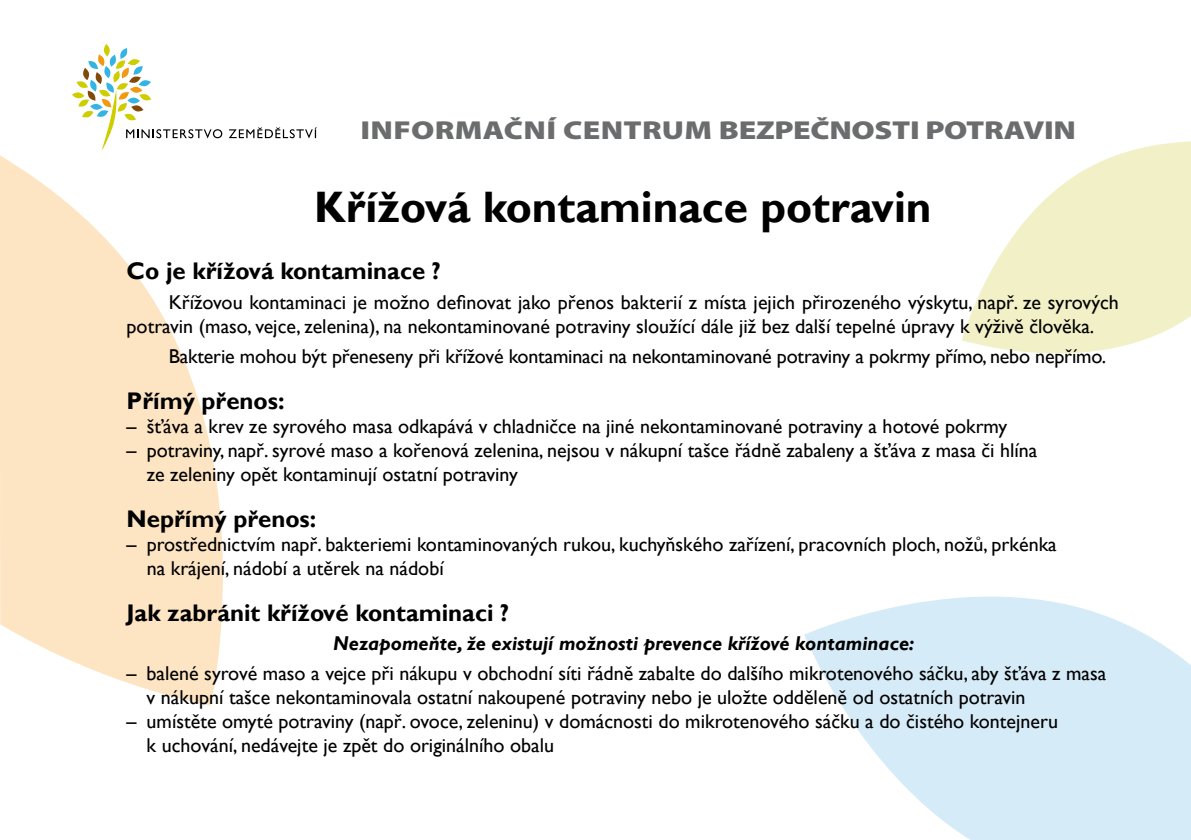
<style>
.page{position:relative;width:1191px;height:840px;background:#fff}
.page>*{position:absolute;margin:0;border:0;box-sizing:border-box;transform-origin:0 0}
.t1{font:700 44px "Gill Sans";color:#000}
.t2{font:900 26px "Myriad Pro";letter-spacing:-.01em;color:#6b6c6d;scale:1.23 1}
.t3{font:700 24px "Gill Sans";color:#000}
.t4{font:20px/24px "Gill Sans";color:#000}
.t5{font:italic 700 20px "Gill Sans";color:#000}
</style>
<div class="page">
<svg style="left:72px;top:92px;width:12px;height:7px"></svg>
<svg style="left:104px;top:44px;width:6px;height:12px"></svg>
<svg style="left:77px;top:48px;width:145px;height:102px"></svg>
<svg style="left:229px;top:127px;width:88px;height:11px"></svg>
<svg style="left:804px;top:596px;width:387px;height:243px;fill:#d6ebf8"></svg>
<svg style="left:962px;top:141px;width:229px;height:213px;fill:#f1f0c7"></svg>
<svg style="left:0;top:155px;width:223px;height:550px;fill:#fde4c3"></svg>
<h2 class="t2" style="left:360px;top:113px;width:583px">INFORMAČNÍ CENTRUM BEZPEČNOSTI POTRAVIN</h2>
<h1 class="t1" style="left:314px;top:181px;width:619px">Křížová kontaminace potravin</h1>
<p class="t3" style="left:127px;top:257px;width:316px">Co je křížová kontaminace ?</p>
<p class="t4" style="left:127px;top:290px;width:993px;text-indent:42px">Křížovou kontaminaci je možno definovat jako přenos bakterií z místa jejich přirozeného výskytu, např. ze syrových potravin (maso, vejce, zelenina), na nekontaminované potraviny sloužící dále již bez další tepelné úpravy k výživě člověka.</p>
<p class="t4" style="left:169px;top:344px;width:939px">Bakterie mohou být přeneseny při křížové kontaminaci na nekontaminované potraviny a pokrmy přímo, nebo nepřímo.</p>
<p class="t3" style="left:127px;top:386px;width:159px">Přímý přenos:</p>
<p class="t4" style="left:127px;top:414px;width:882px">– šťáva a krev ze syrového masa odkapává v chladničce na jiné nekontaminované potraviny a hotové pokrmy</p>
<p class="t4" style="left:147px;top:438px;width:892px;text-indent:-20px">– potraviny, např. syrové maso a kořenová zelenina, nejsou v nákupní tašce řádně zabaleny a šťáva z masa či hlína ze zeleniny opět kontaminují ostatní potraviny</p>
<p class="t3" style="left:127px;top:504px;width:191px">Nepřímý přenos:</p>
<p class="t4" style="left:147px;top:532px;width:911px;text-indent:-20px">– prostřednictvím např. bakteriemi kontaminovaných rukou, kuchyňského zařízení, pracovních ploch, nožů, prkénka na krájení, nádobí a utěrek na nádobí</p>
<p class="t3" style="left:127px;top:597px;width:384px">Jak zabránit křížové kontaminaci ?</p>
<p class="t5" style="left:333px;top:631px;width:583px">Nezapomeňte, že existují možnosti prevence křížové kontaminace:</p>
<p class="t4" style="left:147px;top:661px;width:961px;text-indent:-20px">– balené syrové maso a vejce při nákupu v obchodní síti řádně zabalte do dalšího mikrotenového sáčku, aby šťáva z masa v nákupní tašce nekontaminovala ostatní nakoupené potraviny nebo je uložte odděleně od ostatních potravin</p>
<p class="t4" style="left:147px;top:709px;width:913px;text-indent:-20px">– umístěte omyté potraviny (např. ovoce, zeleninu) v domácnosti do mikrotenového sáčku a do čistého kontejneru k uchování, nedávejte je zpět do originálního obalu</p>
</div>
